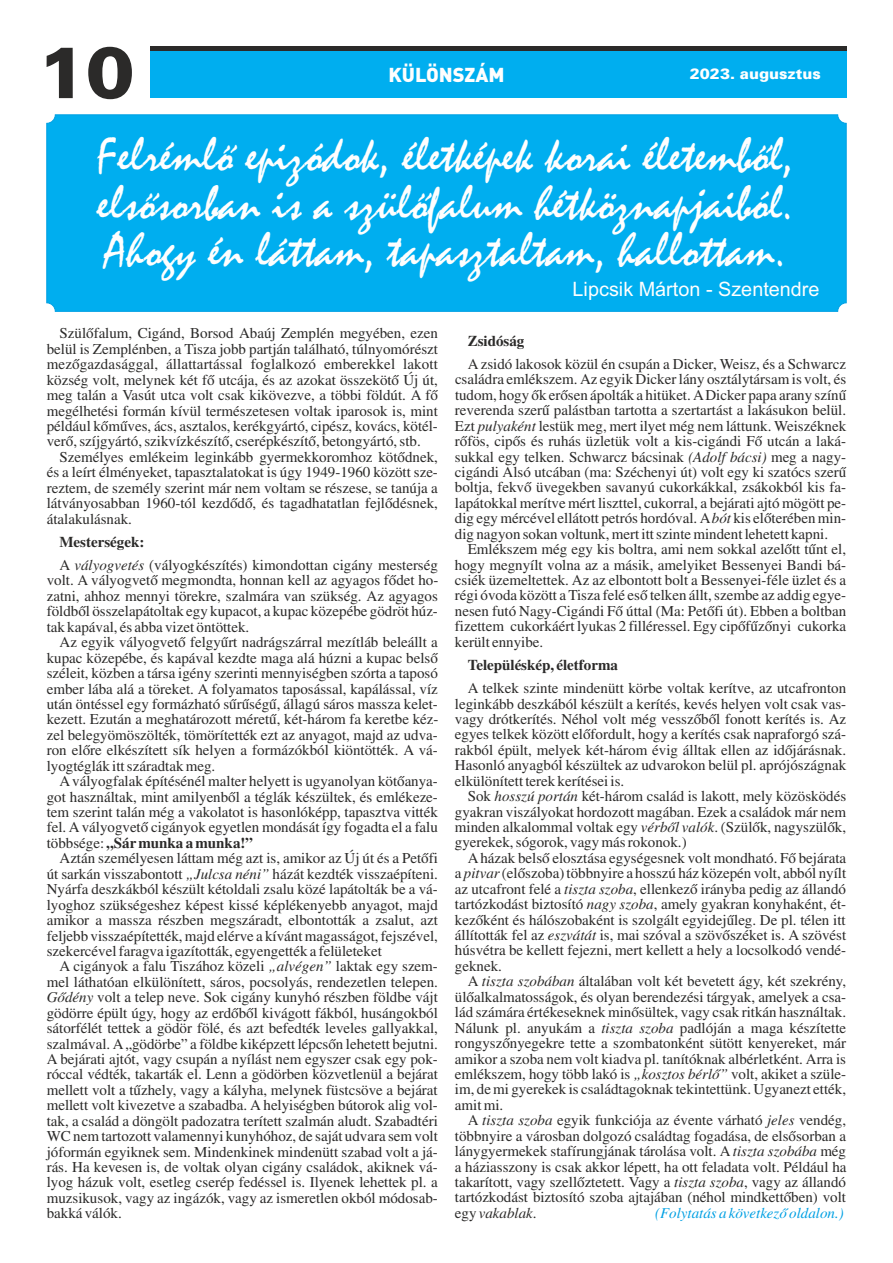
<style>
.page{position:relative;width:893px;height:1263px;background:#fff}
.page>*{position:absolute;margin:0;border:0;box-sizing:border-box;transform-origin:0 0}
.t1{font:72.6px "USA Black";color:#2b2a29}
.t2{font:49.5px/47.8px "Mistral";color:#fefefe;text-align:justify}
.t3{font:900 19.95px "DIN Pro";color:#fefefe}
.t4{font:19.8px "Arial";color:#fefefe}
.t5{font:15px/15.5px "Toronto";color:#2b2a29;text-align:justify}
.t6{font:700 15px "Toronto";color:#2b2a29}
.t7{font:italic 15px "Toronto";color:#00a0e3}
.t8{font:15px "USA Black";color:#fff}
.s1{font-weight:700}
.s2{font-style:italic}
</style>
<div class="page">
<div style="left:150px;top:47px;width:696px;height:51px;background:#00aeef"></div>
<hr style="left:150px;top:47px;width:696px;height:4px;background:#2b2a29">
<div style="left:46px;top:114px;width:801px;height:198px;background:#00aeef;border:1px solid #00a0e3;border-radius:9px"></div>
<h1 class="t1" style="left:37px;top:40px;width:99px">10</h1>
<h3 class="t3" style="left:388px;top:67px;width:118px">KÜLÖNSZÁM</h3>
<p class="t8" style="left:690px;top:67px;width:132px">2023. augusztus</p>
<h2 class="t2" style="left:97px;top:137px;width:698px">Felrémlő epizódok, életképek korai életemből, elsősorban is a szülőfalum hétköznapjaiból.<br>Ahogy én láttam, tapasztaltam, hallottam.</h2>
<h3 class="t4" style="left:573px;top:282px;width:248px">Lipcsik Márton - Szentendre</h3>
<p class="t5" style="left:47px;top:326px;width:393px;text-indent:13px">Szülőfalum, Cigánd, Borsod Abaúj Zemplén megyében, ezen belül is Zemplénben, a Tisza jobb partján található, túlnyomórészt mezőgazdasággal, állattartással foglalkozó emberekkel lakott község volt, melynek két fő utcája, és az azokat összekötő Új út, meg talán a Vasút utca volt csak kikövezve, a többi földút. A fő megélhetési formán kívül természetesen voltak iparosok is, mint például kőműves, ács, asztalos, kerékgyártó, cipész, kovács, kötél&shy;verő, szíjgyártó, szikvízkészítő, cserépkészítő, betongyártó, stb.</p>
<p class="t5" style="left:47px;top:450px;width:393px;text-indent:13px">Személyes emlékeim leginkább gyermekkoromhoz kötődnek, és a leírt élményeket, tapasztalatokat is úgy 1949-1960 között sze&shy;reztem, de személy szerint már nem voltam se részese, se tanúja a látványosabban 1960-tól kezdődő, és tagadhatatlan fejlődésnek, átalakulásnak.</p>
<p class="t5" style="left:60px;top:531px;width:380px;line-height:23.1px"><span class="s1">Mesterségek:<br></span>A <span class="s2">vályogvetés</span> (vályogkészítés) kimondottan cigány mesterség</p>
<p class="t5" style="left:47px;top:573px;width:393px">volt. A vályogvető megmondta, honnan kell az agyagos fődet ho&shy;zatni, ahhoz mennyi törekre, szalmára van szükség. Az agyagos földből összelapátoltak egy kupacot, a kupac közepébe gödröt húz&shy;tak kapával, és abba vizet öntöttek.</p>
<p class="t5" style="left:47px;top:635px;width:393px;text-indent:13px">Az egyik vályogvető felgyűrt nadrágszárral mezítláb beleállt a kupac közepébe, és kapával kezdte maga alá húzni a kupac belső széleit, közben a társa igény szerinti mennyiségben szórta a taposó ember lába alá a töreket. A folyamatos taposással, kapálással, víz után öntéssel egy formázható sűrűségű, állagú sáros massza kelet&shy;kezett. Ezután a meghatározott méretű, két-három fa keretbe kéz&shy;zel belegyömöszölték, tömörítették ezt az anyagot, majd az udva&shy;ron előre elkészített sík helyen a formázókból kiöntötték. A vá&shy;lyogtéglák itt száradtak meg.</p>
<p class="t5" style="left:47px;top:774px;width:393px;text-indent:13px">Avályogfalak építésénél malter helyett is ugyanolyan kötőanya&shy;got használtak, mint amilyenből a téglák készültek, és emlékeze&shy;tem szerint talán még a vakolatot is hasonlóképp, tapasztva vitték fel. Avályogvető cigányok egyetlen mondását így fogadta el a falu többsége: <span class="s1">„Sármunka a munka!”</span></p>
<p class="t5" style="left:47px;top:851px;width:393px;text-indent:13px">Aztán személyesen láttam még azt is, amikor az Új út és a Petőfi út sarkán visszabontott <span class="s2">„Julcsa néni”</span> házát kezdték visszaépíteni.<br>Nyárfa deszkákból készült kétoldali zsalu közé lapátolták be a vá&shy;lyoghoz szükségeshez képest kissé képlékenyebb anyagot, majd amikor a massza részben megszáradt, elbontották a zsalut, azt feljebb visszaépítették, majd elérve a kívánt magasságot, fejszével, szekercével faragva igazították, egyengették a felületeket</p>
<p class="t5" style="left:47px;top:959px;width:393px;text-indent:13px">A cigányok a falu Tiszához közeli <span class="s2">„alvégen”</span> laktak egy szem&shy;mel láthatóan elkülönített, sáros, pocsolyás, rendezetlen telepen.<br><span class="s2">Gődény</span> volt a telep neve. Sok cigány kunyhó részben földbe vájt gödörre épült úgy, hogy az erdőből kivágott fákból, husángokból sátorfélét tettek a gödör fölé, és azt befedték leveles gallyakkal, szalmával. A„gödörbe” a földbe kiképzett lépcsőn lehetett bejutni.<br>A bejárati ajtót, vagy csupán a nyílást nem egyszer csak egy pok&shy;róccal védték, takarták el. Lenn a gödörben közvetlenül a bejárat mellett volt a tűzhely, vagy a kályha, melynek füstcsöve a bejárat mellett volt kivezetve a szabadba. A helyiségben bútorok alig vol&shy;tak, a család a döngölt padozatra terített szalmán aludt. Szabadtéri WC nem tartozott valamennyi kunyhóhoz, de saját udvara sem volt jóformán egyiknek sem. Mindenkinek mindenütt szabad volt a já&shy;rás. Ha kevesen is, de voltak olyan cigány családok, akiknek vá&shy;lyog házuk volt, esetleg cserép fedéssel is. Ilyenek lehettek pl. a muzsikusok, vagy az ingázók, vagy az ismeretlen okból módosab&shy;bakká válók.</p>
<p class="t6" style="left:468px;top:334px;width:58px">Zsidóság</p>
<p class="t5" style="left:455px;top:357px;width:393px;text-indent:13px">A zsidó lakosok közül én csupán a Dicker, Weisz, és a Schwarcz családra emlékszem. Az egyik Dicker lány osztálytársam is volt, és tudom, hogy ők erősen ápolták a hitüket. ADicker papa arany színű reverenda szerű palástban tartotta a szertartást a lakásukon belül.<br>Ezt <span class="s2">pulyaként</span> lestük meg, mert ilyet még nem láttunk. Weiszéknek rőfös, cipős és ruhás üzletük volt a kis-cigándi Fő utcán a laká&shy;sukkal egy telken. Schwarcz bácsinak <span class="s2">(Adolf bácsi)</span> meg a nagy&shy;cigándi Alsó utcában (ma: Széchenyi út) volt egy ki szatócs szerű boltja, fekvő üvegekben savanyú cukorkákkal, zsákokból kis fa&shy;lapátokkal merítve mért liszttel, cukorral, a bejárati ajtó mögött pe&shy;dig egy mércével ellátott petrós hordóval. A<span class="s2">bót</span> kis előterében min&shy;dig nagyon sokan voltunk, mert itt szinte mindent lehetett kapni.</p>
<p class="t5" style="left:455px;top:542px;width:393px;text-indent:13px">Emlékszem még egy kis boltra, ami nem sokkal azelőtt tűnt el, hogy megnyílt volna az a másik, amelyiket Bessenyei Bandi bá&shy;csiék üzemeltettek. Az az elbontott bolt a Bessenyei-féle üzlet és a régi óvoda között a Tisza felé eső telken állt, szembe az addig egye&shy;nesen futó Nagy-Cigándi Fő úttal (Ma: Petőfi út). Ebben a boltban fizettem cukorkáért lyukas 2 filléressel. Egy cipőfűzőnyi cukorka került ennyibe.</p>
<p class="t6" style="left:468px;top:658px;width:152px">Településkép, életforma</p>
<p class="t5" style="left:455px;top:681px;width:393px;text-indent:13px">A telkek szinte mindenütt körbe voltak kerítve, az utcafronton leginkább deszkából készült a kerítés, kevés helyen volt csak vas&shy;vagy drótkerítés. Néhol volt még vesszőből fonott kerítés is. Az egyes telkek között előfordult, hogy a kerítés csak napraforgó szá&shy;rakból épült, melyek két-három évig álltak ellen az időjárásnak.<br>Hasonló anyagból készültek az udvarokon belül pl. aprójószágnak elkülönített terek kerítései is.</p>
<p class="t5" style="left:455px;top:789px;width:393px;text-indent:13px">Sok <span class="s2">hosszú portán</span> két-három család is lakott, mely közösködés gyakran viszályokat hordozott magában. Ezek a családok már nem minden alkalommal voltak egy <span class="s2">vérből valók</span>. (Szülők, nagyszülők, gyerekek, sógorok, vagy más rokonok.)</p>
<p class="t5" style="left:455px;top:851px;width:393px;text-indent:13px">Aházak belső elosztása egységesnek volt mondható. Fő bejárata a <span class="s2">pitvar</span>(előszoba) többnyire a hosszú ház közepén volt, abból nyílt az utcafront felé a <span class="s2">tiszta szoba</span>, ellenkező irányba pedig az állandó tartózkodást biztosító <span class="s2">nagy szoba</span>, amely gyakran konyhaként, ét&shy;kezőként és hálószobaként is szolgált egyidejűleg. De pl. télen itt állították fel az <span class="s2">eszvátát</span> is, mai szóval a szövőszéket is. A szövést húsvétra be kellett fejezni, mert kellett a hely a locsolkodó vendé&shy;geknek.</p>
<p class="t5" style="left:455px;top:974px;width:393px;text-indent:13px">A <span class="s2">tiszta szobában</span> általában volt két bevetett ágy, két szekrény, ülőalkalmatosságok, és olyan berendezési tárgyak, amelyek a csa&shy;lád számára értékeseknek minősültek, vagy csak ritkán használtak.<br>Nálunk pl. anyukám a <span class="s2">tiszta szoba</span> padlóján a maga készítette rongyszőnyegekre tette a szombatonként sütött kenyereket, már amikor a szoba nem volt kiadva pl. tanítóknak albérletként. Arra is emlékszem, hogy több lakó is <span class="s2">„kosztos bérlő”</span> volt, akiket a szüle&shy;im, de mi gyerekek is családtagoknak tekintettünk. Ugyanezt ették, amit mi.</p>
<p class="t5" style="left:455px;top:1113px;width:393px;text-indent:13px">A <span class="s2">tiszta szoba</span> egyik funkciója az évente várható <span class="s2">jeles</span> vendég, többnyire a városban dolgozó családtag fogadása, de elsősorban a lánygyermekek stafírungjának tárolása volt. A <span class="s2">tiszta szobába</span> még a háziasszony is csak akkor lépett, ha ott feladata volt. Például ha takarított, vagy szellőztetett. Vagy a <span class="s2">tiszta szoba</span>, vagy az állandó tartózkodást biztosító szoba ajtajában (néhol mindkettőben) volt egy <span class="s2">vakablak</span>.</p>
<p class="t7" style="left:655px;top:1206px;width:190px">(Folytatás a következő oldalon.)</p>
</div>
